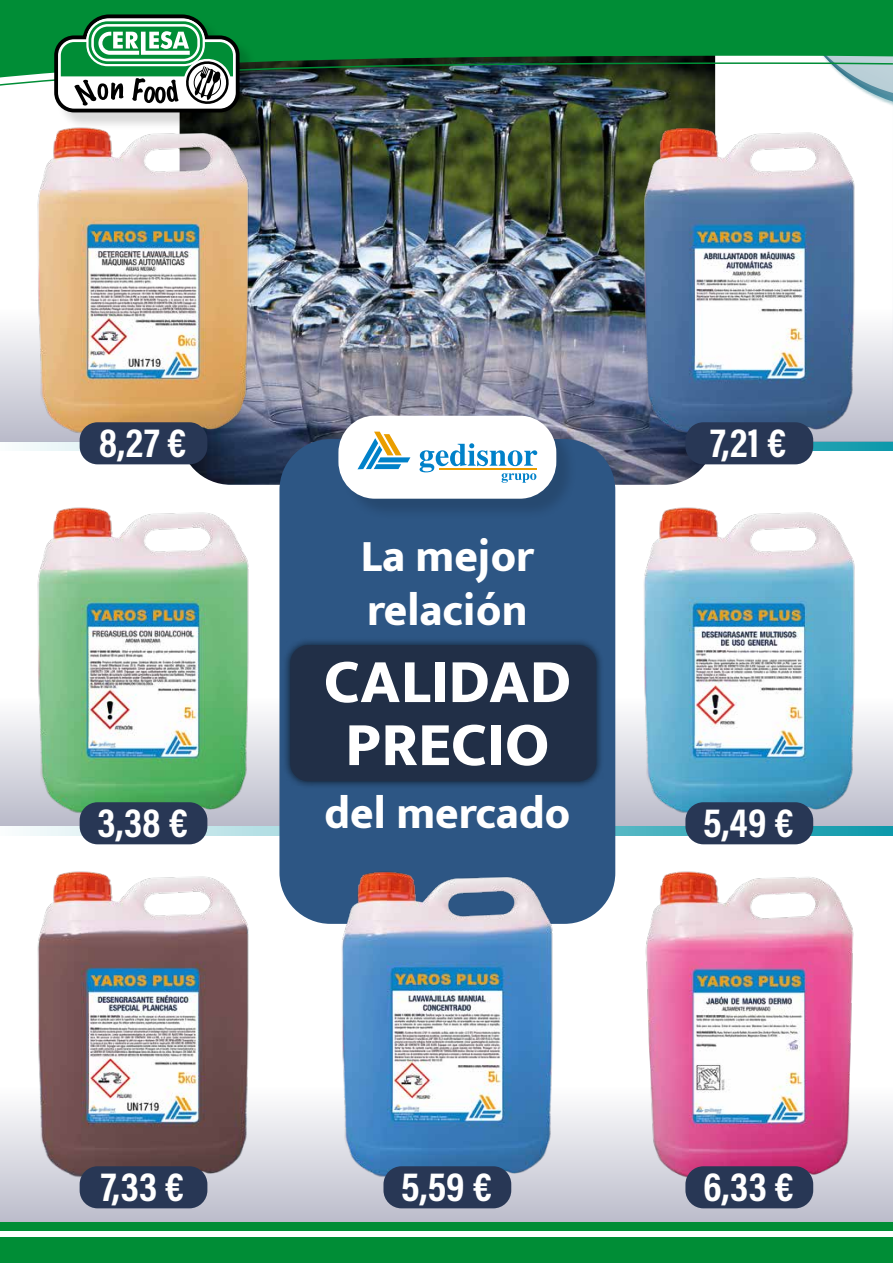
<style>
.page{position:relative;width:893px;height:1263px;background:#fff}
.page>*{position:absolute;margin:0;border:0;box-sizing:border-box;transform-origin:0 0}
.t1{font:800 63px/63px "Mukta Mahee";color:#fff;text-align:center}
.t2{font:800 45px/54px "Mukta Mahee";color:#fff}
.t3{font:41.55px "Acumin Variable Concept";letter-spacing:.01em;color:#fff}
</style>
<div class="page">
<div style="left:0;top:442px;width:893px;height:9px;background:#eff8f9"></div>
<svg style="left:804px;top:88px;width:89px;height:374px"></svg>
<svg style="left:23px;top:828px;width:870px;height:7px;background:#79c6cf"></svg>
<div style="left:1px;top:1086px;width:892px;height:140px;background:#c1c2cf"></div>
<img style="left:180px;top:88px;width:535px;height:397px">
<div style="left:279px;top:439px;width:336px;height:485px;background:#2d5684;border-radius:51px"></div>
<img style="left:0;top:107px;width:301px;height:341px">
<div style="left:80px;top:422px;width:127px;height:42px;background:#283755;border-radius:18px"></div>
<img style="left:592px;top:107px;width:301px;height:341px">
<div style="left:685px;top:422px;width:128px;height:42px;background:#283755;border-radius:18px"></div>
<img style="left:0;top:487px;width:280px;height:341px">
<div style="left:80px;top:802px;width:127px;height:42px;background:#283755;border-radius:18px"></div>
<img style="left:615px;top:487px;width:278px;height:341px">
<div style="left:685px;top:802px;width:128px;height:42px;background:#283755;border-radius:18px"></div>
<img style="left:0;top:851px;width:290px;height:341px">
<div style="left:80px;top:1166px;width:127px;height:42px;background:#283755;border-radius:18px"></div>
<img style="left:604px;top:851px;width:289px;height:341px">
<div style="left:685px;top:1166px;width:128px;height:42px;background:#283755;border-radius:18px"></div>
<img style="left:290px;top:871px;width:314px;height:321px">
<div style="left:383px;top:1166px;width:128px;height:42px;background:#283755;border-radius:18px"></div>
<div style="left:341px;top:418px;width:236px;height:102px;background:#000;opacity:.15"></div>
<div style="left:338px;top:416px;width:218px;height:83px;background:#fff;border-radius:37px"></div>
<svg style="left:420px;top:443px;width:117px;height:40px"></svg>
<hr style="left:439px;top:468px;width:98px;height:2px;background:#ea9e00">
<svg style="left:357px;top:432px;width:53px;height:37px"></svg>
<div style="left:282px;top:637px;width:322px;height:152px;background:#000;opacity:.72"></div>
<div style="left:290px;top:645px;width:306px;height:136px;background:#212f47;border-radius:18px"></div>
<svg style="left:0;top:0;width:893px;height:88px;background:#1f8448"></svg>
<div style="left:0;top:1237px;width:893px;height:26px;background:#008d36"></div>
<div style="left:0;top:1222px;width:893px;height:9px;background:#008d36"></div>
<div style="left:56px;top:17px;width:201px;height:113px;background:#000;opacity:.15"></div>
<svg style="left:52px;top:13px;width:189px;height:101px"></svg>
<p class="t3" style="left:99px;top:414px;width:89px">8,27 €</p>
<p class="t3" style="left:710px;top:414px;width:77px">7,21 €</p>
<p class="t2" style="left:361px;top:528px;width:175px">La mejor relación</p>
<h1 class="t1" style="left:324px;top:649px;width:249px">CALIDAD<br>PRECIO</h1>
<p class="t2" style="left:325px;top:785px;width:247px">del mercado</p>
<p class="t3" style="left:97px;top:794px;width:92px">3,38 €</p>
<p class="t3" style="left:703px;top:794px;width:92px">5,49 €</p>
<p class="t3" style="left:101px;top:1158px;width:85px">7,33 €</p>
<p class="t3" style="left:401px;top:1158px;width:92px">5,59 €</p>
<p class="t3" style="left:703px;top:1158px;width:92px">6,33 €</p>
</div>
